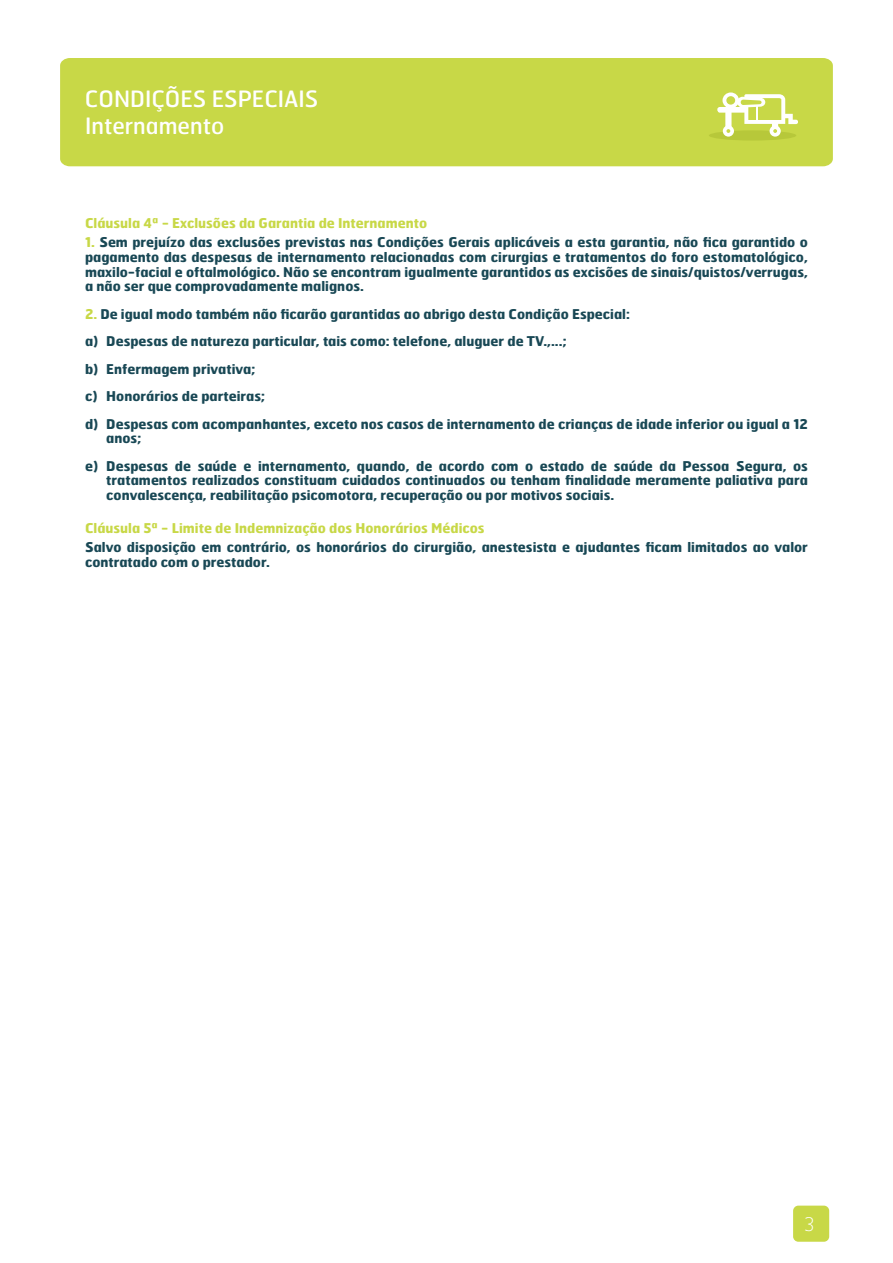
<style>
.page{position:relative;width:893px;height:1263px;background:#fff}
.page>*{position:absolute;margin:0;border:0;box-sizing:border-box;transform-origin:0 0}
.t1{font:22.5px/27px "Hermes";color:#fff}
.t2{font:100 18.75px "Hermes";color:#fff}
.t3{font:700 13.5px/14.7px "Hermes";color:#194855}
.t4{font:700 13.5px "Hermes";color:#c8d847}
.s1{color:#c8d847}
</style>
<div class="page">
<div style="left:793px;top:1205px;width:36px;height:37px;background:#c8d847;border-radius:5px"></div>
<div style="left:60px;top:58px;width:773px;height:108px;background:#c8d847"></div>
<div style="left:709px;top:130px;width:87px;height:11px;background:#b7c83a;border-radius:50%"></div>
<svg style="left:723px;top:125px;width:11px;height:12px"></svg>
<div style="left:770px;top:125px;width:11px;height:12px;background:#fff;border-radius:50%"></div>
<svg style="left:716px;top:92px;width:83px;height:41px"></svg>
<h1 class="t1" style="left:85px;top:85px;width:235px">CONDIÇÕES ESPECIAIS<br>Internamento</h1>
<p class="t4" style="left:85px;top:214px;width:344px">Cláusula 4ª - Exclusões da Garantia de Internamento</p>
<p class="t3" style="left:85px;top:234px;width:724px;text-align:justify"><span class="s1">1.</span> Sem prejuízo das exclusões previstas nas Condições Gerais aplicáveis a esta garantia, não fica garantido o pagamento das despesas de internamento relacionadas com cirurgias e tratamentos do foro estomatológico, maxilo-facial e oftalmológico. Não se encontram igualmente garantidos as excisões de sinais/quistos/verrugas, a não ser que comprovadamente malignos.</p>
<p class="t3" style="left:85px;top:300px;width:724px;line-height:27.5px"><span class="s1">2.</span> De igual modo também não ficarão garantidas ao abrigo desta Condição Especial:<br>a) Despesas de natureza particular, tais como: telefone, aluguer de TV.,...;<br>b) Enfermagem privativa;<br>c) Honorários de parteiras;<br>d) Despesas com acompanhantes, exceto nos casos de internamento de crianças de idade inferior ou igual a 12</p>
<p class="t3" style="left:85px;top:424px;width:724px;line-height:27.5px;text-indent:21px">anos;<br>e) Despesas de saúde e internamento, quando, de acordo com o estado de saúde da Pessoa Segura, os</p>
<p class="t3" style="left:106px;top:473px;width:703px">tratamentos realizados constituam cuidados continuados ou tenham finalidade meramente paliativa para convalescença, reabilitação psicomotora, recuperação ou por motivos sociais.</p>
<p class="t4" style="left:85px;top:520px;width:401px">Cláusula 5ª - Limite de Indemnização dos Honorários Médicos</p>
<p class="t3" style="left:85px;top:539px;width:724px">Salvo disposição em contrário, os honorários do cirurgião, anestesista e ajudantes ficam limitados ao valor contratado com o prestador.</p>
<h2 class="t2" style="left:804px;top:1212px;width:11px">3</h2>
</div>
